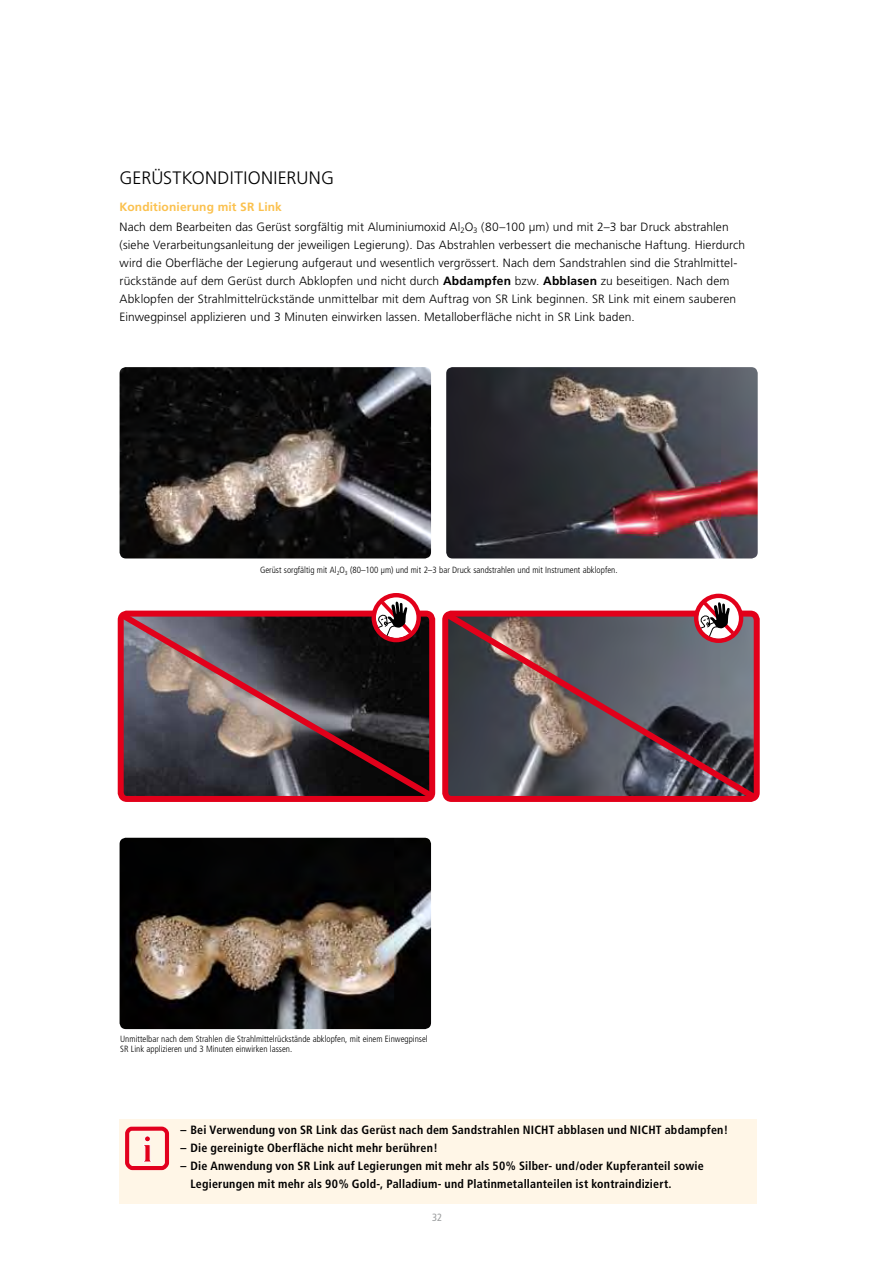
<style>
.page{position:relative;width:893px;height:1263px;background:#fff}
.page>*{position:absolute;margin:0;border:0;box-sizing:border-box;transform-origin:0 0}
.t1{font:300 18px "Frutiger";letter-spacing:.015em;color:#000}
.t2{font:300 12px/18px "Frutiger";letter-spacing:.005em;color:#000}
.t3{font:700 condensed 12px/18px "Frutiger";letter-spacing:.02em;color:#000}
.t4{font:condensed 10.5px "Frutiger";color:#9c9e9f}
.t5{font:300 condensed 9px/10.8px "Frutiger";color:#000}
.s1{font-weight:700;color:#fbc14e}
.s2{font-weight:700}
</style>
<div class="page">
<img style="left:120px;top:367px;width:311px;height:191px">
<img style="left:446px;top:367px;width:312px;height:191px">
<img style="left:120px;top:838px;width:311px;height:191px">
<svg style="left:117px;top:608px;width:319px;height:194px;background:#5a3b41"></svg>
<svg style="left:442px;top:607px;width:318px;height:195px;background:#6c515a"></svg>
<div style="left:372px;top:593px;width:49px;height:49px;border:4px solid #e2001a;border-radius:50%"></div>
<svg style="left:377px;top:597px;width:39px;height:40px"></svg>
<div style="left:694px;top:594px;width:49px;height:49px;border:4px solid #e2001a;border-radius:50%"></div>
<svg style="left:699px;top:598px;width:39px;height:40px"></svg>
<div style="left:119px;top:1119px;width:638px;height:84px;background:#fff6e7"></div>
<svg style="left:125px;top:1126px;width:45px;height:45px"></svg>
<h1 class="t1" style="left:120px;top:167px;width:213px">Gerüstkonditionierung</h1>
<p class="t2" style="left:120px;top:197px;width:611px;line-height:20.1px"><span class="s1">Konditionierung mit SR Link<br></span>Nach dem Bearbeiten das Gerüst sorgfältig mit Aluminiumoxid Al<sub>2</sub>O<sub>3</sub> (80–100 μm) und mit 2–3 bar Druck abstrahlen</p>
<p class="t2" style="left:120px;top:236px;width:627px">(siehe Verarbeitungsanleitung der jeweiligen Legierung). Das Abstrahlen verbessert die mechanische Haftung. Hierdurch wird die Oberfläche der Legierung aufgeraut und wesentlich vergrössert. Nach dem Sandstrahlen sind die Strahlmittel&shy;rückstände auf dem Gerüst durch Abklopfen und nicht durch <span class="s2">Abdampfen</span> bzw. <span class="s2">Abblasen</span> zu beseitigen. Nach dem Abklopfen der Strahlmittelrückstände unmittelbar mit dem Auftrag von SR Link beginnen. SR Link mit einem sauberen Einwegpinsel applizieren und 3 Minuten einwirken lassen. Metalloberfläche nicht in SR Link baden.</p>
<p class="t5" style="left:260px;top:564px;width:359px">Gerüst sorgfältig mit Al<sub>2</sub>O<sub>3</sub> (80–100 µm) und mit 2–3 bar Druck sandstrahlen und mit Instrument abklopfen.</p>
<p class="t5" style="left:120px;top:1033px;width:309px">Unmittelbar nach dem Strahlen die Strahlmittelrückstände abklopfen, mit einem Einwegpinsel<br>SR Link applizieren und 3 Minuten einwirken lassen.</p>
<p class="t3" style="left:180px;top:1121px;width:549px">– Bei Verwendung von SR Link das Gerüst nach dem Sandstrahlen NICHT abblasen und NICHT abdampfen!</p>
<p class="t3" style="left:180px;top:1139px;width:259px">– Die gereinigte Oberfläche nicht mehr berühren!</p>
<p class="t3" style="left:190px;top:1157px;width:515px;text-indent:-10px">– Die Anwendung von SR Link auf Legierungen mit mehr als 50% Silber- und/oder Kupferanteil sowie<br>Legierungen mit mehr als 90% Gold-, Palladium- und Platinmetallanteilen ist kontraindiziert.</p>
<p class="t4" style="left:432px;top:1211px;width:12px">32</p>
</div>
